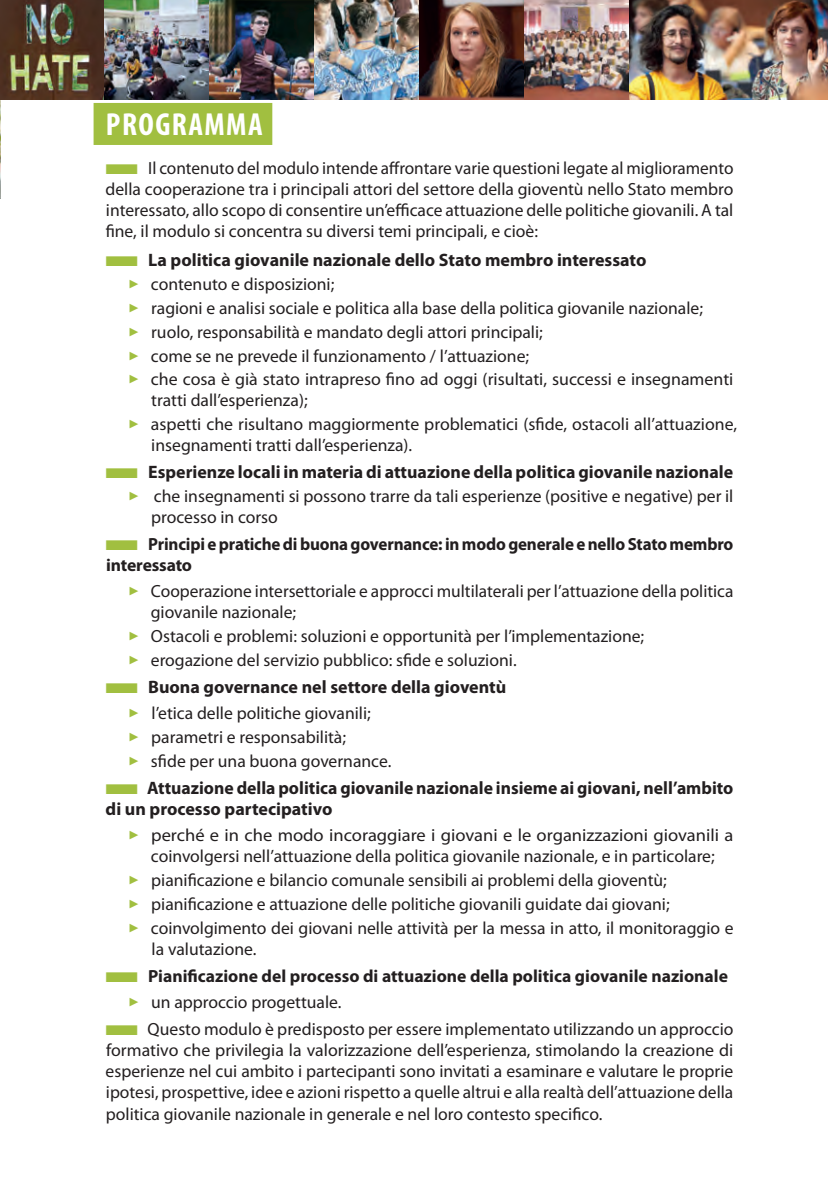
<style>
.page{position:relative;width:828px;height:1191px;background:#fff}
.page>*{position:absolute;margin:0;border:0;box-sizing:border-box;transform-origin:0 0}
.t1{font:700 condensed 32px "Myriad Pro";letter-spacing:.045em;color:#fff}
.t2{font:700 18px/21px "Myriad Pro";color:#231f20}
.t3{font:17.6px/21px "Myriad Pro";color:#231f20}
.t4{font:700 17.6px/21px "Myriad Pro";letter-spacing:-.01em;color:#231f20}
.t5{font:17.6px/21px "Myriad Pro";color:#231f20;text-align:center;scale:1.05 1}
.s1{color:#a1bf40}
</style>
<div class="page">
<div style="left:94px;top:103px;width:178px;height:42px;background:#a1bf40"></div>
<img style="left:0;top:99px;width:1px;height:99px">
<img style="left:0;top:0;width:828px;height:99px">
<h1 class="t1" style="left:106px;top:105px;width:158px">PROGRAMMA</h1>
<p class="t3" style="left:105px;top:157px;width:630px;text-align:justify"><span class="s1">■</span> Il contenuto del modulo intende affrontare varie questioni legate al miglioramento della cooperazione tra i principali attori del settore della gioventù nello Stato membro interessato, allo scopo di consentire un’efficace attuazione delle politiche giovanili. A tal fine, il modulo si concentra su diversi temi principali, e cioè:</p>
<p class="t2" style="left:105px;top:249px;width:543px"><span class="s1">■</span> La politica giovanile nazionale dello Stato membro interessato</p>
<p class="t3" style="left:128px;top:273px;width:208px"><span class="s1">✓</span> contenuto e disposizioni;</p>
<p class="t3" style="left:128px;top:297px;width:576px"><span class="s1">✓</span> ragioni e analisi sociale e politica alla base della politica giovanile nazionale;</p>
<p class="t3" style="left:128px;top:321px;width:416px"><span class="s1">✓</span> ruolo, responsabilità e mandato degli attori principali;</p>
<p class="t3" style="left:128px;top:345px;width:402px"><span class="s1">✓</span> come se ne prevede il funzionamento / l’attuazione;</p>
<p class="t3" style="left:151px;top:369px;width:583px;text-indent:-23px"><span class="s1">✓</span> che cosa è già stato intrapreso fino ad oggi (risultati, successi e insegnamenti tratti dall’esperienza);</p>
<p class="t3" style="left:151px;top:413px;width:587px;text-indent:-23px"><span class="s1">✓</span> aspetti che risultano maggiormente problematici (sfide, ostacoli all’attuazione, insegnamenti tratti dall’esperienza).</p>
<p class="t2" style="left:105px;top:461px;width:630px"><span class="s1">■</span> Esperienze locali in materia di attuazione della politica giovanile nazionale</p>
<p class="t3" style="left:151px;top:485px;width:584px;text-indent:-23px"><span class="s1">✓</span> che insegnamenti si possono trarre da tali esperienze (positive e negative) per il processo in corso</p>
<p class="t4" style="left:105px;top:532px;width:630px"><span class="s1">■</span> Principi e pratiche di buona governance: in modo generale e nello Stato membro interessato</p>
<p class="t3" style="left:151px;top:580px;width:584px;text-indent:-23px"><span class="s1">✓</span> Cooperazione intersettoriale e approcci multilaterali per l’attuazione della politica giovanile nazionale;</p>
<p class="t3" style="left:128px;top:625px;width:517px"><span class="s1">✓</span> Ostacoli e problemi: soluzioni e opportunità per l’implementazione;</p>
<p class="t3" style="left:128px;top:649px;width:390px"><span class="s1">✓</span> erogazione del servizio pubblico: sfide e soluzioni.</p>
<p class="t2" style="left:105px;top:675px;width:403px"><span class="s1">■</span> Buona governance nel settore della gioventù</p>
<p class="t3" style="left:128px;top:702px;width:244px"><span class="s1">✓</span> l’etica delle politiche giovanili;</p>
<p class="t3" style="left:128px;top:726px;width:219px"><span class="s1">✓</span> parametri e responsabilità;</p>
<p class="t3" style="left:128px;top:750px;width:265px"><span class="s1">✓</span> sfide per una buona governance.</p>
<p class="t2" style="left:105px;top:776px;width:630px"><span class="s1">■</span> Attuazione della politica giovanile nazionale insieme ai giovani, nell’ambito di un processo partecipativo</p>
<p class="t5" style="left:128px;top:824px;width:578px"><span class="s1">✓</span> perché e in che modo incoraggiare i giovani e le organizzazioni giovanili a coinvolgersi nell’attuazione della politica giovanile nazionale, e in particolare;</p>
<p class="t3" style="left:128px;top:869px;width:540px"><span class="s1">✓</span> pianificazione e bilancio comunale sensibili ai problemi della gioventù;</p>
<p class="t3" style="left:128px;top:893px;width:543px"><span class="s1">✓</span> pianificazione e attuazione delle politiche giovanili guidate dai giovani;</p>
<p class="t3" style="left:152px;top:917px;width:583px;text-indent:-23px"><span class="s1">✓</span> coinvolgimento dei giovani nelle attività per la messa in atto, il monitoraggio e la valutazione.</p>
<p class="t4" style="left:105px;top:964px;width:624px"><span class="s1">■</span> Pianificazione del processo di attuazione della politica giovanile nazionale</p>
<p class="t3" style="left:128px;top:991px;width:215px"><span class="s1">✓</span> un approccio progettuale.</p>
<p class="t3" style="left:105px;top:1018px;width:630px;text-align:justify"><span class="s1">■</span> Questo modulo è predisposto per essere implementato utilizzando un approccio formativo che privilegia la valorizzazione dell’esperienza, stimolando la creazione di esperienze nel cui ambito i partecipanti sono invitati a esaminare e valutare le proprie ipotesi, prospettive, idee e azioni rispetto a quelle altrui e alla realtà dell’attuazione della politica giovanile nazionale in generale e nel loro contesto specifico.</p>
</div>
